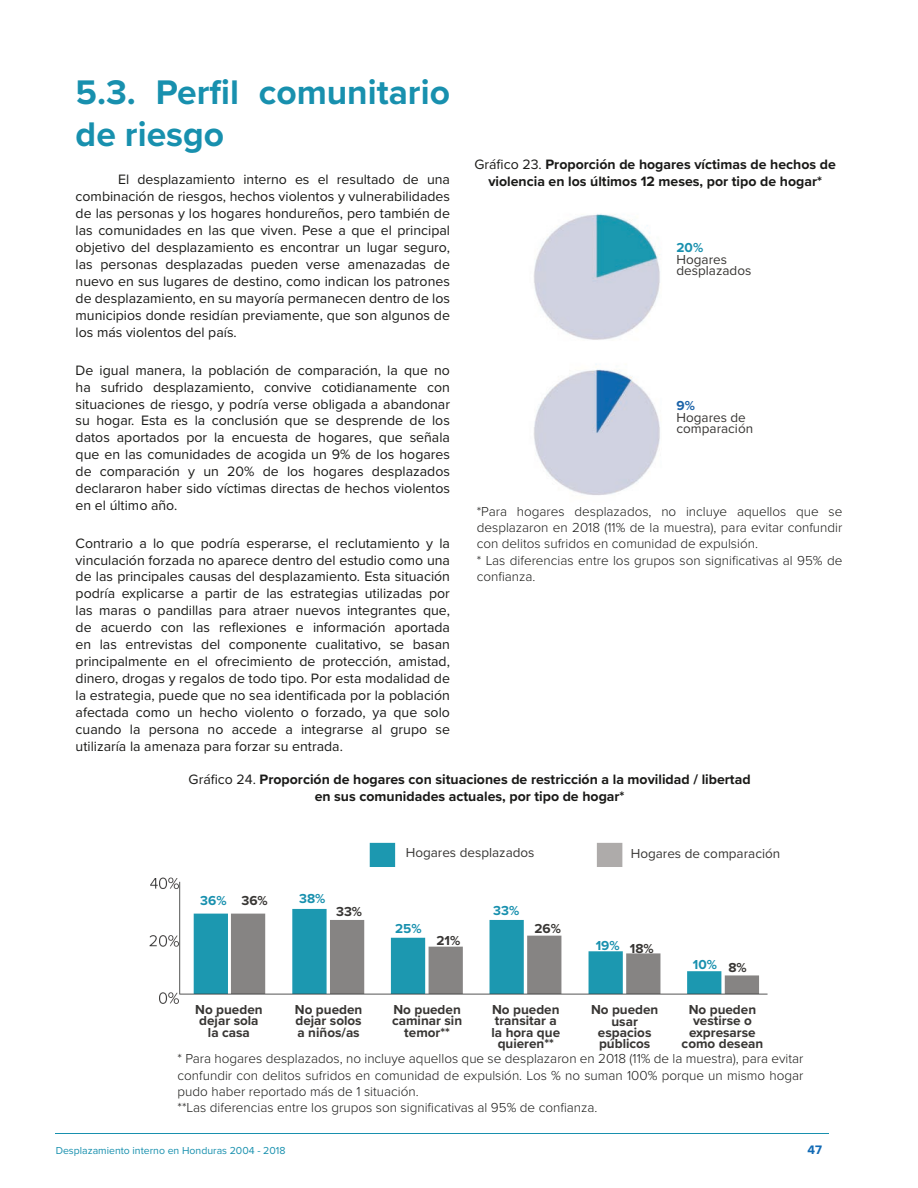
<style>
.page{position:relative;width:918px;height:1188px;background:#fff}
.page>*{position:absolute;margin:0;border:0;box-sizing:border-box;transform-origin:0 0}
.t1{font:700 35.4px/42.5px "Proxima Nova";color:#1890ae}
.t2{font:14.1px/17px "Proxima Nova";color:#1a1a18;text-align:justify}
.t3{font:700 14.1px/17px "Proxima Nova";color:#1a1a18;text-align:center}
.t4{font:300 13.5px/16.2px "Proxima Nova";color:#1a1a18}
.t5{font:700 13.5px/11.2px "Proxima Nova";color:#383634;text-align:center}
.t6{font:13.5px/11.2px "Proxima Nova";color:#383634}
.t7{font:700 13.5px "Proxima Nova";color:#1890ae}
.t8{font:700 13.5px "Proxima Nova";color:#1a62a8}
.t9{font:700 12.75px "Proxima Nova";color:#116ab5}
.t10{font:10.5px "Proxima Nova";color:#1890ae}
.s1{font-weight:400}
.s2{color:#383634}
</style>
<div class="page">
<hr style="left:56px;top:1133px;width:773px;height:1px;background:#1890ae">
<img style="left:149px;top:842px;width:619px;height:162px">
<img style="left:533px;top:214px;width:127px;height:281px">
<h1 class="t1" style="left:76px;top:73px;width:376px">5.3. Perfil comunitario de riesgo</h1>
<p class="t2" style="left:76px;top:172px;width:376px;text-indent:43px">El desplazamiento interno es el resultado de una combinación de riesgos, hechos violentos y vulnerabilidades de las personas y los hogares hondureños, pero también de las comunidades en las que viven. Pese a que el principal objetivo del desplazamiento es encontrar un lugar seguro, las personas desplazadas pueden verse amenazadas de nuevo en sus lugares de destino, como indican los patrones de desplazamiento, en su mayoría permanecen dentro de los municipios donde residían previamente, que son algunos de los más violentos del país.</p>
<p class="t2" style="left:76px;top:362px;width:376px">De igual manera, la población de comparación, la que no ha sufrido desplazamiento, convive cotidianamente con situaciones de riesgo, y podría verse obligada a abandonar su hogar. Esta es la conclusión que se desprende de los datos aportados por la encuesta de hogares, que señala que en las comunidades de acogida un 9% de los hogares de comparación y un 20% de los hogares desplazados declararon haber sido víctimas directas de hechos violentos en el último año.</p>
<p class="t2" style="left:76px;top:535px;width:376px">Contrario a lo que podría esperarse, el reclutamiento y la vinculación forzada no aparece dentro del estudio como una de las principales causas del desplazamiento. Esta situación podría explicarse a partir de las estrategias utilizadas por las maras o pandillas para atraer nuevos integrantes que, de acuerdo con las reflexiones e información aportada en las entrevistas del componente cualitativo, se basan principalmente en el ofrecimiento de protección, amistad, dinero, drogas y regalos de todo tipo. Por esta modalidad de la estrategia, puede que no sea identificada por la población afectada como un hecho violento o forzado, ya que solo cuando la persona no accede a integrarse al grupo se utilizaría la amenaza para forzar su entrada.</p>
<p class="t3" style="left:474px;top:156px;width:363px"><span class="s1">Gráfico 23.</span> Proporción de hogares víctimas de hechos de violencia en los últimos 12 meses, por tipo de hogar*</p>
<p class="t7" style="left:677px;top:243px;width:28px">20%</p>
<p class="t6" style="left:677px;top:255px;width:76px">Hogares desplazados</p>
<p class="t8" style="left:677px;top:400px;width:20px">9%</p>
<p class="t6" style="left:677px;top:412px;width:78px">Hogares de comparación</p>
<p class="t4" style="left:477px;top:504px;width:89px">*Para hogares</p>
<p class="t4" style="left:477px;top:504px;width:367px;text-indent:98px">desp aza os, no incluye aquellos que se desplazaron en 2018 (11% de la muestra), para evitar confundir con delitos sufridos en comunidad de expulsión.<br>* Las diferencias entre los grupos son significativas al 95% de confianza.</p>
<p class="t4" style="left:604px;top:504px;width:4px">l</p>
<p class="t4" style="left:627px;top:504px;width:9px">d</p>
<p class="t3" style="left:189px;top:772px;width:564px"><span class="s1">Gráfico 24.</span> Proporción de hogares con situaciones de restricción a la movilidad / libertad en sus comunidades actuales, por tipo de hogar*</p>
<p class="t7" style="left:200px;top:896px;width:69px">36% <span class="s2">36%</span></p>
<p class="t5" style="left:195px;top:1005px;width:69px">No pueden dejar sola la casa</p>
<p class="t7" style="left:299px;top:893px;width:28px">38%</p>
<p class="t5" style="left:336px;top:907px;width:28px">33%</p>
<p class="t6" style="left:406px;top:848px;width:130px">Hogares desplazados</p>
<p class="t6" style="left:631px;top:849px;width:151px">Hogares de comparación</p>
<p class="t7" style="left:395px;top:923px;width:28px">25%</p>
<p class="t5" style="left:436px;top:935px;width:25px">21%</p>
<p class="t7" style="left:493px;top:905px;width:28px">33%</p>
<p class="t5" style="left:534px;top:924px;width:28px">26%</p>
<p class="t7" style="left:596px;top:941px;width:60px">19% <span class="s2">18%</span></p>
<p class="t7" style="left:693px;top:959px;width:55px">10% <span class="s2">8%</span></p>
<p class="t5" style="left:295px;top:1005px;width:69px;text-align:justify">No pueden dejar solos a niños/as</p>
<p class="t5" style="left:392px;top:1005px;width:72px">No pueden caminar sin temor**</p>
<p class="t5" style="left:492px;top:1005px;width:70px">No pueden transitar a la hora que quieren**</p>
<p class="t5" style="left:591px;top:1005px;width:69px">No pueden usar espacios públicos</p>
<p class="t5" style="left:682px;top:1005px;width:83px">No pueden vestirse o expresarse como desean</p>
<p class="t4" style="left:178px;top:1052px;width:628px">* Para hogares desplazados, no incluye aquellos que se desplazaron en 2018 (11% de la muestra), para evitar confundir con delitos sufridos en comunidad de expulsión. Los % no suman 100% porque un mismo hogar pudo haber reportado más de 1 situación.<br>**Las diferencias entre los grupos son significativas al 95% de confianza.</p>
<p class="t10" style="left:56px;top:1147px;width:231px">Desplazamiento interno en Honduras 2004 - 2018</p>
<p class="t9" style="left:808px;top:1145px;width:16px">47</p>
</div>
